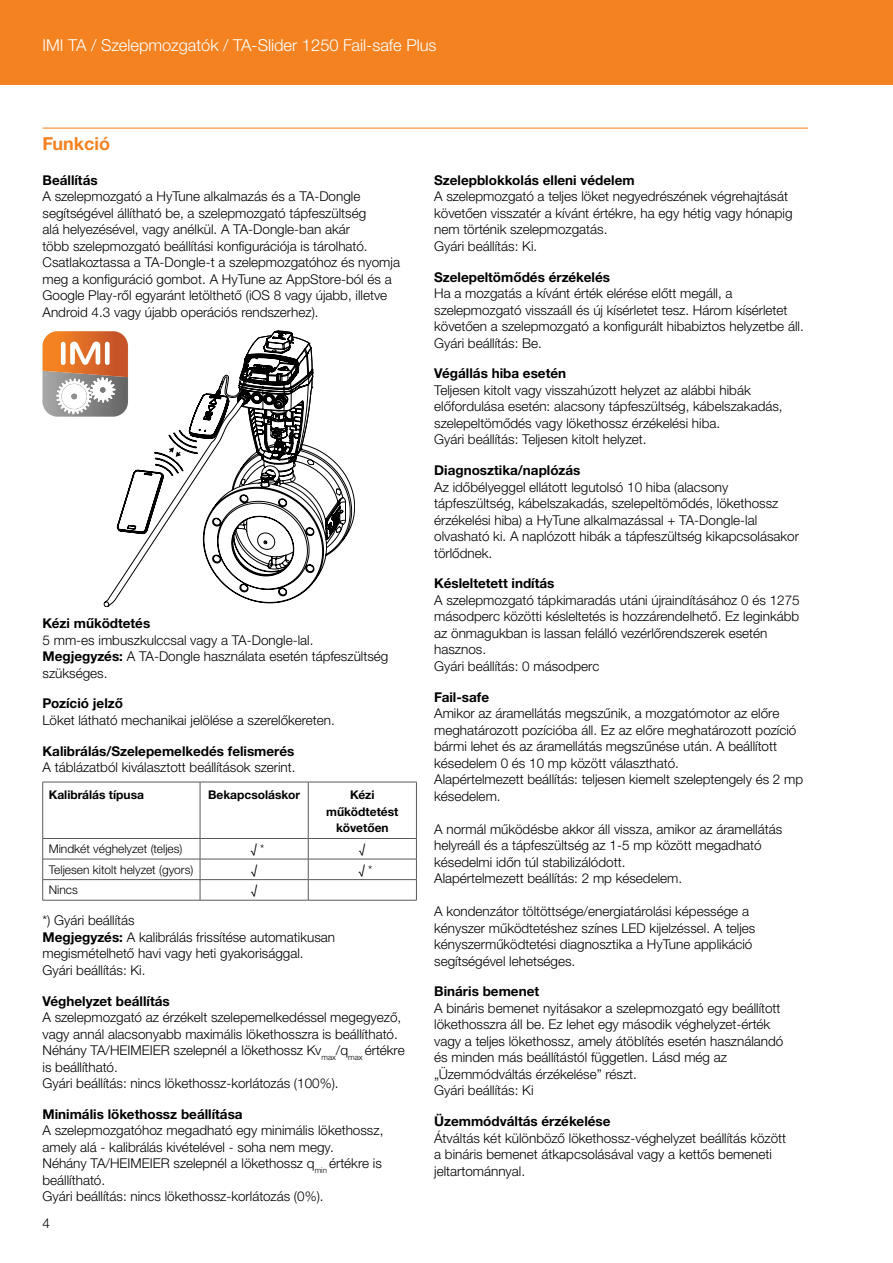
<style>
.page{position:relative;width:893px;height:1263px;background:#fff}
.page>*{position:absolute;margin:0;border:0;box-sizing:border-box;transform-origin:0 0}
.t1{font:700 18px "Helvetica Neue LTW1 G";color:#f58220}
.t2{font:300 16.5px "Helvetica Neue LTW1 G";color:#fff}
.t3{font:300 13.5px/16.5px "Helvetica Neue LTW1 G";color:#000}
.t4{font:700 13.5px "Helvetica Neue LTW1 G";color:#000}
.t5{font:300 12px "Helvetica Neue LTW1 G";color:#000}
.t6{font:700 12px/16.5px "Helvetica Neue LTW1 G";color:#000;text-align:center}
.s1{font-weight:700}
</style>
<div class="page">
<div style="left:0;top:0;width:893px;height:85px;background:#f58220"></div>
<hr style="left:43px;top:128px;width:765px;height:1px;background:#f58220">
<hr style="left:43px;top:782px;width:157px;height:1px;background:#58595b">
<hr style="left:42px;top:782px;width:1px;height:56px;background:#58595b">
<hr style="left:200px;top:782px;width:108px;height:1px;background:#58595b">
<hr style="left:200px;top:782px;width:1px;height:56px;background:#58595b">
<hr style="left:308px;top:782px;width:109px;height:1px;background:#58595b">
<hr style="left:308px;top:782px;width:1px;height:56px;background:#58595b">
<hr style="left:416px;top:782px;width:1px;height:56px;background:#58595b">
<hr style="left:43px;top:838px;width:157px;height:1px;background:#58595b">
<hr style="left:200px;top:838px;width:108px;height:1px;background:#58595b">
<hr style="left:308px;top:838px;width:109px;height:1px;background:#58595b">
<hr style="left:43px;top:859px;width:157px;height:1px;background:#58595b">
<hr style="left:200px;top:859px;width:108px;height:1px;background:#58595b">
<hr style="left:308px;top:859px;width:109px;height:1px;background:#58595b">
<hr style="left:43px;top:879px;width:157px;height:1px;background:#58595b">
<svg style="left:42px;top:839px;width:1px;height:61px"></svg>
<hr style="left:200px;top:879px;width:108px;height:1px;background:#58595b">
<svg style="left:200px;top:839px;width:1px;height:61px"></svg>
<hr style="left:308px;top:879px;width:109px;height:1px;background:#58595b">
<svg style="left:308px;top:839px;width:1px;height:61px"></svg>
<svg style="left:416px;top:839px;width:1px;height:61px"></svg>
<hr style="left:43px;top:900px;width:157px;height:1px;background:#58595b">
<hr style="left:200px;top:900px;width:108px;height:1px;background:#58595b">
<hr style="left:308px;top:900px;width:109px;height:1px;background:#58595b">
<svg style="left:104px;top:475px;width:251px;height:132px"></svg>
<svg style="left:43px;top:331px;width:303px;height:238px"></svg>
<p class="t2" style="left:43px;top:35px;width:396px">IMI TA / Szelepmozgatók / TA-Slider 1250 Fail-safe Plus</p>
<h1 class="t1" style="left:43px;top:132px;width:69px">Funkció</h1>
<p class="t4" style="left:43px;top:172px;width:57px">Beállítás</p>
<p class="t3" style="left:43px;top:188px;width:359px">A szelepmozgató a HyTune alkalmazás és a TA-Dongle segítségével állítható be, a szelepmozgató tápfeszültség<br>alá helyezésével, vagy anélkül. A TA-Dongle-ban akár<br>több szelepmozgató beállítási konfigurációja is tárolható.<br>Csatlakoztassa a TA-Dongle-t a szelepmozgatóhoz és nyomja meg a konfiguráció gombot. A HyTune az AppStore-ból és a Google Play-ről egyaránt letölthető (iOS 8 vagy újabb, illetve Android 4.3 vagy újabb operációs rendszerhez).</p>
<p class="t4" style="left:43px;top:615px;width:109px">Kézi működtetés</p>
<p class="t3" style="left:43px;top:632px;width:347px">5 mm-es imbuszkulccsal vagy a TA-Dongle-lal.<br><span class="s1">Megjegyzés:</span> A TA-Dongle használata esetén tápfeszültség szükséges.</p>
<p class="t4" style="left:43px;top:695px;width:82px">Pozíció jelző</p>
<p class="t3" style="left:43px;top:712px;width:294px">Löket látható mechanikai jelölése a szerelőkereten.</p>
<p class="t4" style="left:43px;top:742px;width:253px">Kalibrálás/Szelepemelkedés felismerés</p>
<p class="t3" style="left:43px;top:759px;width:255px">A táblázatból kiválasztott beállítások szerint.</p>
<p class="t6" style="left:49px;top:786px;width:97px">Kalibrálás típusa</p>
<p class="t6" style="left:208px;top:786px;width:94px">Bekapcsoláskor</p>
<p class="t6" style="left:326px;top:786px;width:74px">Kézi működtetést követően</p>
<p class="t5" style="left:49px;top:841px;width:135px">Mindkét véghelyzet (teljes)</p>
<p class="t5" style="left:251px;top:841px;width:15px">√ *</p>
<p class="t5" style="left:359px;top:841px;width:8px">√</p>
<p class="t5" style="left:49px;top:862px;width:146px">Teljesen kitolt helyzet (gyors)</p>
<p class="t5" style="left:251px;top:862px;width:8px">√</p>
<p class="t5" style="left:359px;top:862px;width:15px">√ *</p>
<p class="t5" style="left:49px;top:882px;width:31px">Nincs</p>
<p class="t5" style="left:251px;top:882px;width:8px">√</p>
<p class="t3" style="left:43px;top:912px;width:294px">*) Gyári beállítás<br><span class="s1">Megjegyzés:</span> A kalibrálás frissítése automatikusan megismételhető havi vagy heti gyakorisággal.<br>Gyári beállítás: Ki.</p>
<p class="t4" style="left:43px;top:992px;width:129px">Véghelyzet beállítás</p>
<p class="t3" style="left:43px;top:1009px;width:364px">A szelepmozgató az érzékelt szelepemelkedéssel megegyező, vagy annál alacsonyabb maximális lökethosszra is beállítható.<br>Néhány TA/HEIMEIER szelepnél a lökethossz Kv<sub>max</sub>/q<sub>max</sub> értékre is beállítható.<br>Gyári beállítás: nincs lökethossz-korlátozás (100%).</p>
<p class="t4" style="left:43px;top:1106px;width:202px">Minimális lökethossz beállítása</p>
<p class="t3" style="left:43px;top:1122px;width:342px">A szelepmozgatóhoz megadható egy minimális lökethossz, amely alá - kalibrálás kivételével - soha nem megy.<br>Néhány TA/HEIMEIER szelepnél a lökethossz q<sub>min</sub> értékre is beállítható.<br>Gyári beállítás: nincs lökethossz-korlátozás (0%).</p>
<p class="t3" style="left:43px;top:1215px;width:9px">4</p>
<p class="t4" style="left:434px;top:172px;width:202px">Szelepblokkolás elleni védelem</p>
<p class="t3" style="left:434px;top:188px;width:360px">A szelepmozgató a teljes löket negyedrészének végrehajtását követően visszatér a kívánt értékre, ha egy hétig vagy hónapig nem történik szelepmozgatás.<br>Gyári beállítás: Ki.</p>
<p class="t4" style="left:434px;top:268px;width:177px">Szelepeltömődés érzékelés</p>
<p class="t3" style="left:434px;top:285px;width:371px">Ha a mozgatás a kívánt érték elérése előtt megáll, a szelepmozgató visszaáll és új kísérletet tesz. Három kísérletet követően a szelepmozgató a konfigurált hibabiztos helyzetbe áll.<br>Gyári beállítás: Be.</p>
<p class="t4" style="left:434px;top:365px;width:133px">Végállás hiba esetén</p>
<p class="t3" style="left:434px;top:382px;width:350px">Teljesen kitolt vagy visszahúzott helyzet az alábbi hibák előfordulása esetén: alacsony tápfeszültség, kábelszakadás, szelepeltömődés vagy lökethossz érzékelési hiba.<br>Gyári beállítás: Teljesen kitolt helyzet.</p>
<p class="t4" style="left:434px;top:462px;width:148px">Diagnosztika/naplózás</p>
<p class="t3" style="left:434px;top:478px;width:366px">Az időbélyeggel ellátott legutolsó 10 hiba (alacsony tápfeszültség, kábelszakadás, szelepeltömődés, lökethossz érzékelési hiba) a HyTune alkalmazással + TA-Dongle-lal olvasható ki. A naplózott hibák a tápfeszültség kikapcsolásakor törlődnek.</p>
<p class="t4" style="left:434px;top:575px;width:122px">Késleltetett indítás</p>
<p class="t3" style="left:434px;top:592px;width:367px">A szelepmozgató tápkimaradás utáni újraindításához 0 és 1275 másodperc közötti késleltetés is hozzárendelhető. Ez leginkább az önmagukban is lassan felálló vezérlőrendszerek esetén hasznos.<br>Gyári beállítás: 0 másodperc</p>
<p class="t4" style="left:434px;top:688px;width:56px">Fail-safe</p>
<p class="t3" style="left:434px;top:705px;width:370px">Amikor az áramellátás megszűnik, a mozgatómotor az előre meghatározott pozícióba áll. Ez az előre meghatározott pozíció bármi lehet és az áramellátás megszűnése után. A beállított késedelem 0 és 10 mp között választható.<br>Alapértelmezett beállítás: teljesen kiemelt szeleptengely és 2 mp késedelem.</p>
<p class="t3" style="left:434px;top:820px;width:349px">A normál működésbe akkor áll vissza, amikor az áramellátás helyreáll és a tápfeszültség az 1-5 mp között megadható késedelmi időn túl stabilizálódott.<br>Alapértelmezett beállítás: 2 mp késedelem.</p>
<p class="t3" style="left:434px;top:903px;width:323px">A kondenzátor töltöttsége/energiatárolási képessége a kényszer működtetéshez színes LED kijelzéssel. A teljes kényszerműködtetési diagnosztika a HyTune applikáció segítségével lehetséges.</p>
<p class="t4" style="left:434px;top:983px;width:106px">Bináris bemenet</p>
<p class="t3" style="left:434px;top:1000px;width:351px">A bináris bemenet nyitásakor a szelepmozgató egy beállított lökethosszra áll be. Ez lehet egy második véghelyzet-érték vagy a teljes lökethossz, amely átöblítés esetén használandó és minden más beállítástól független. Lásd még az „Üzemmódváltás érzékelése” részt.<br>Gyári beállítás: Ki</p>
<p class="t4" style="left:434px;top:1113px;width:178px">Üzemmódváltás érzékelése</p>
<p class="t3" style="left:434px;top:1129px;width:353px">Átváltás két különböző lökethossz-véghelyzet beállítás között a bináris bemenet átkapcsolásával vagy a kettős bemeneti jeltartománnyal.</p>
</div>
